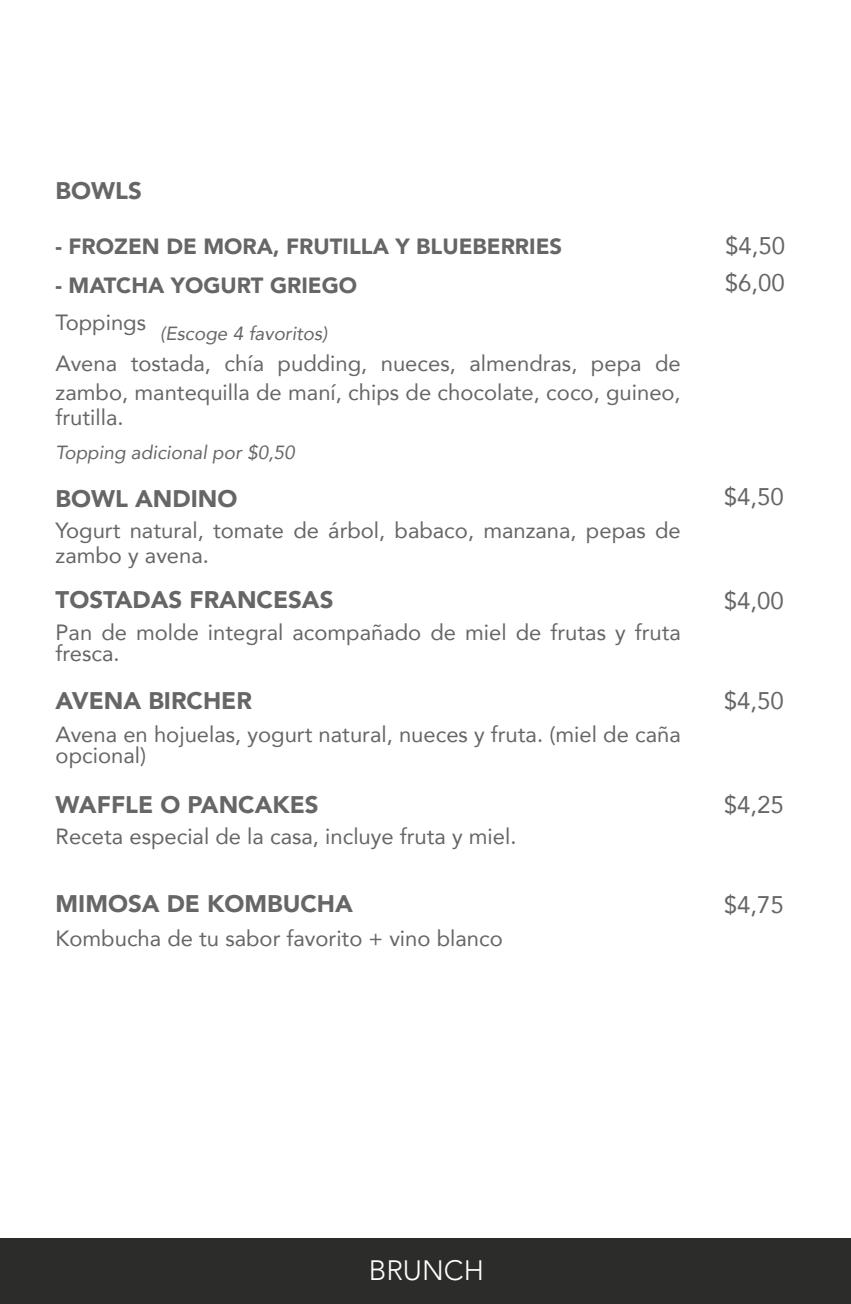
<style>
.page{position:relative;width:851px;height:1304px;background:#fff}
.page>*{position:absolute;margin:0;border:0;box-sizing:border-box;transform-origin:0 0}
.t1{font:300 28px "Avenir";color:#fff}
.t2{font:900 24px "Avenir";color:#666}
.t3{font:24px "Avenir";color:#666}
.t4{font:22px/20.8px "Avenir";color:#666}
.t5{font:900 22px "Avenir";color:#666}
.t6{font:italic 19px "Avenir";color:#666}
</style>
<div class="page">
<div style="left:0;top:1238px;width:850px;height:66px;background:#2c2d2b"></div>
<p class="t2" style="left:56px;top:170px;width:88px">BOWLS</p>
<p class="t5" style="left:56px;top:227px;width:508px">- FROZEN DE MORA, FRUTILLA Y BLUEBERRIES</p>
<p class="t3" style="left:725px;top:226px;width:62px">$4,50</p>
<p class="t5" style="left:56px;top:266px;width:303px">- MATCHA YOGURT GRIEGO</p>
<p class="t3" style="left:724px;top:263px;width:62px">$6,00</p>
<p class="t4" style="left:56px;top:312px;width:92px">Toppings</p>
<p class="t6" style="left:160px;top:322px;width:169px">(Escoge 4 favoritos)</p>
<p class="t4" style="left:56px;top:348px;width:626px;line-height:28.8px">Avena tostada, chía pudding, nueces, almendras, pepa de zambo, mantequilla de maní, chips de chocolate, coco, guineo,</p>
<p class="t4" style="left:56px;top:406px;width:70px">frutilla.</p>
<p class="t6" style="left:56px;top:441px;width:241px">Topping adicional por $0,50</p>
<p class="t2" style="left:56px;top:478px;width:183px">BOWL ANDINO</p>
<p class="t4" style="left:56px;top:518px;width:626px;line-height:24.8px">Yogurt natural, tomate de árbol, babaco, manzana, pepas de zambo y avena.</p>
<p class="t2" style="left:56px;top:579px;width:279px">TOSTADAS FRANCESAS</p>
<p class="t4" style="left:56px;top:622px;width:626px">Pan de molde integral acompañado de miel de frutas y fruta fresca.</p>
<p class="t2" style="left:56px;top:680px;width:198px">AVENA BIRCHER</p>
<p class="t4" style="left:56px;top:724px;width:626px">Avena en hojuelas, yogurt natural, nueces y fruta. (miel de caña opcional)</p>
<p class="t2" style="left:56px;top:784px;width:264px">WAFFLE O PANCAKES</p>
<p class="t4" style="left:56px;top:826px;width:462px">Receta especial de la casa, incluye fruta y miel.</p>
<p class="t2" style="left:56px;top:883px;width:299px">MIMOSA DE KOMBUCHA</p>
<p class="t4" style="left:56px;top:928px;width:448px">Kombucha de tu sabor favorito + vino blanco</p>
<p class="t3" style="left:723px;top:477px;width:62px">$4,50</p>
<p class="t3" style="left:723px;top:581px;width:62px">$4,00</p>
<p class="t3" style="left:723px;top:681px;width:62px">$4,50</p>
<p class="t3" style="left:723px;top:785px;width:62px">$4,25</p>
<p class="t3" style="left:723px;top:885px;width:62px">$4,75</p>
<p class="t1" style="left:368px;top:1254px;width:117px">BRUNCH</p>
</div>
